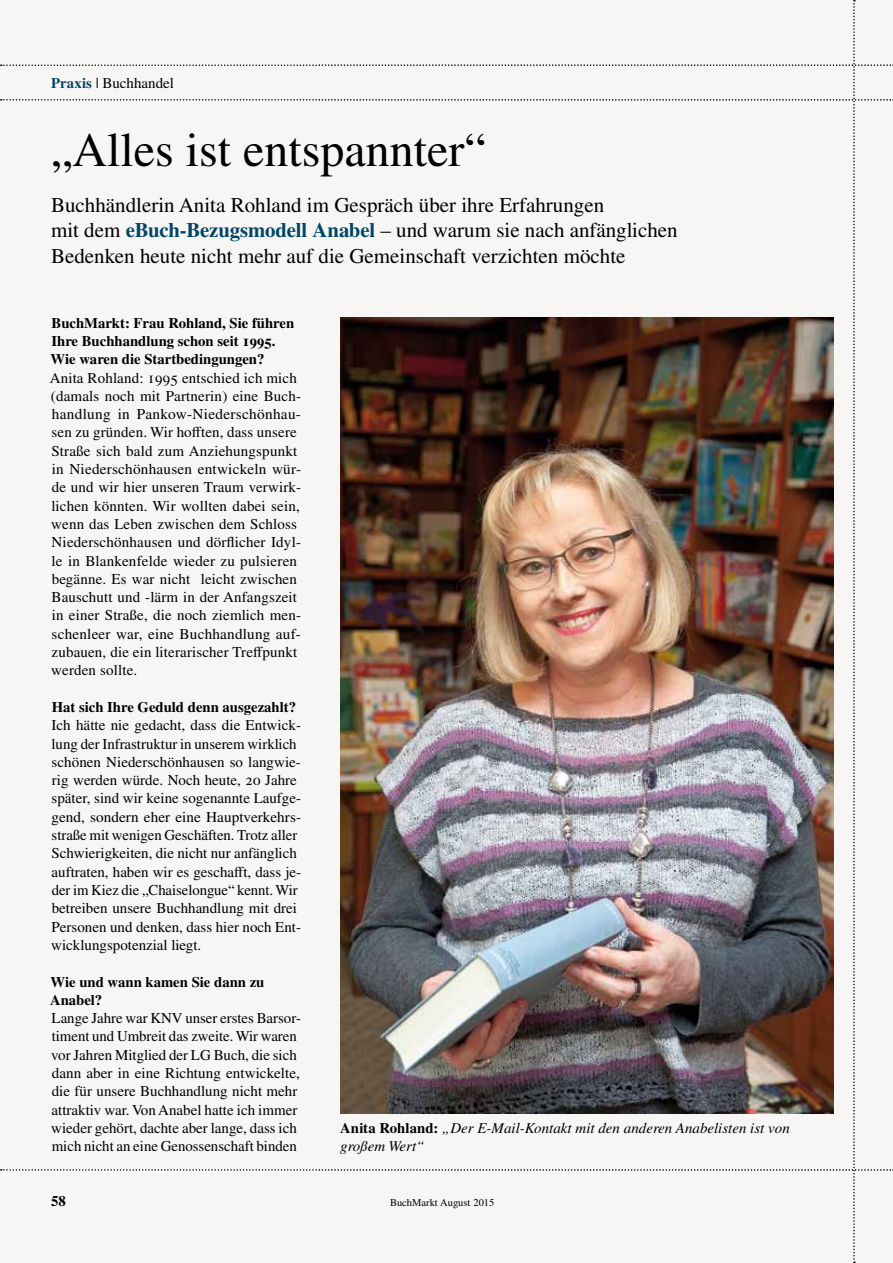
<style>
.page{position:relative;width:893px;height:1263px;background:#fff}
.page>*{position:absolute;margin:0;border:0;box-sizing:border-box;transform-origin:0 0}
.t1{font:48px "Times LT Pro";color:#000}
.t2{font:21px/25.5px "Times LT Pro";color:#000}
.t3{font:15px/18.3px "Times LT Pro";color:#000}
.t4{font:italic 15px/18.3px "Times LT Pro";color:#000}
.t5{font:700 14.7px/18.3px "Times LT Pro";color:#000}
.t6{font:10.5px "Times LT Pro";color:#000}
.s1{font-weight:700;font-size:14.7px;color:#004666}
.s2{font-weight:700;font-size:20.7px;color:#004666}
.s3{font-weight:700;font-style:normal;font-size:14.7px}
</style>
<div class="page">
<img style="left:1px;top:0;width:892px;height:1263px">
<p class="t3" style="left:51px;top:73px;width:125px"><span class="s1">Praxis</span> | Buchhandel</p>
<h1 class="t1" style="left:51px;top:123px;width:436px">„Alles ist entspannter“</h1>
<h2 class="t2" style="left:51px;top:192px;width:628px">Buchhändlerin Anita Rohland im Gespräch über ihre Erfahrungen<br>mit dem <span class="s2">eBuch-Bezugsmodell Anabel</span> – und warum sie nach anfänglichen<br>Bedenken heute nicht mehr auf die Gemeinschaft verzichten möchte</h2>
<p class="t5" style="left:51px;top:313px;width:245px">BuchMarkt: Frau Rohland, Sie führen<br>Ihre Buchhandlung schon seit 1995.<br>Wie waren die Startbedingungen?</p>
<p class="t3" style="left:50px;top:368px;width:253px">Anita Rohland: 1995 entschied ich mich (damals noch mit Partnerin) eine Buch&shy;handlung in Pankow-Niederschönhau&shy;sen zu gründen. Wir hofften, dass unsere Straße sich bald zum Anziehungspunkt in Niederschönhausen entwickeln wür&shy;de und wir hier unseren Traum verwirk&shy;lichen könnten. Wir wollten dabei sein, wenn das Leben zwischen dem Schloss Niederschönhausen und dörflicher Idyl&shy;le in Blankenfelde wieder zu pulsieren begänne. Es war nicht leicht zwischen Bauschutt und -lärm in der Anfangszeit in einer Straße, die noch ziemlich men&shy;schenleer war, eine Buchhandlung auf&shy;zubauen, die ein literarischer Treffpunkt werden sollte.</p>
<p class="t5" style="left:52px;top:697px;width:246px">Hat sich Ihre Geduld denn ausgezahlt?</p>
<p class="t3" style="left:51px;top:716px;width:251px">Ich hätte nie gedacht, dass die Entwick&shy;lung der Infrastruktur in unserem wirklich schönen Niederschönhausen so langwie&shy;rig werden würde. Noch heute, 20 Jahre später, sind wir keine sogenannte Laufge&shy;gend, sondern eher eine Hauptverkehrs&shy;straße mit wenigen Geschäften. Trotz aller Schwierigkeiten, die nicht nur anfänglich auftraten, haben wir es geschafft, dass je&shy;der im Kiez die „Chaiselongue“ kennt. Wir betreiben unsere Buchhandlung mit drei Personen und denken, dass hier noch Ent&shy;wicklungspotenzial liegt.</p>
<p class="t5" style="left:50px;top:972px;width:216px">Wie und wann kamen Sie dann zu<br>Anabel?</p>
<p class="t3" style="left:51px;top:1009px;width:252px">Lange Jahre war KNV unser erstes Barsor&shy;timent und Umbreit das zweite. Wir waren vor Jahren Mitglied der LG Buch, die sich dann aber in eine Richtung entwickelte, die für unsere Buchhandlung nicht mehr attraktiv war. Von Anabel hatte ich immer wieder gehört, dachte aber lange, dass ich mich nicht an eine Genossenschaft binden</p>
<p class="t4" style="left:340px;top:1118px;width:451px"><span class="s3">Anita Rohland:</span> „Der E-Mail-Kontakt mit den anderen Anabelisten ist von großem Wert“</p>
<p class="t5" style="left:51px;top:1192px;width:16px">58</p>
<p class="t6" style="left:390px;top:1196px;width:106px">BuchMarkt August 2015</p>
</div>
